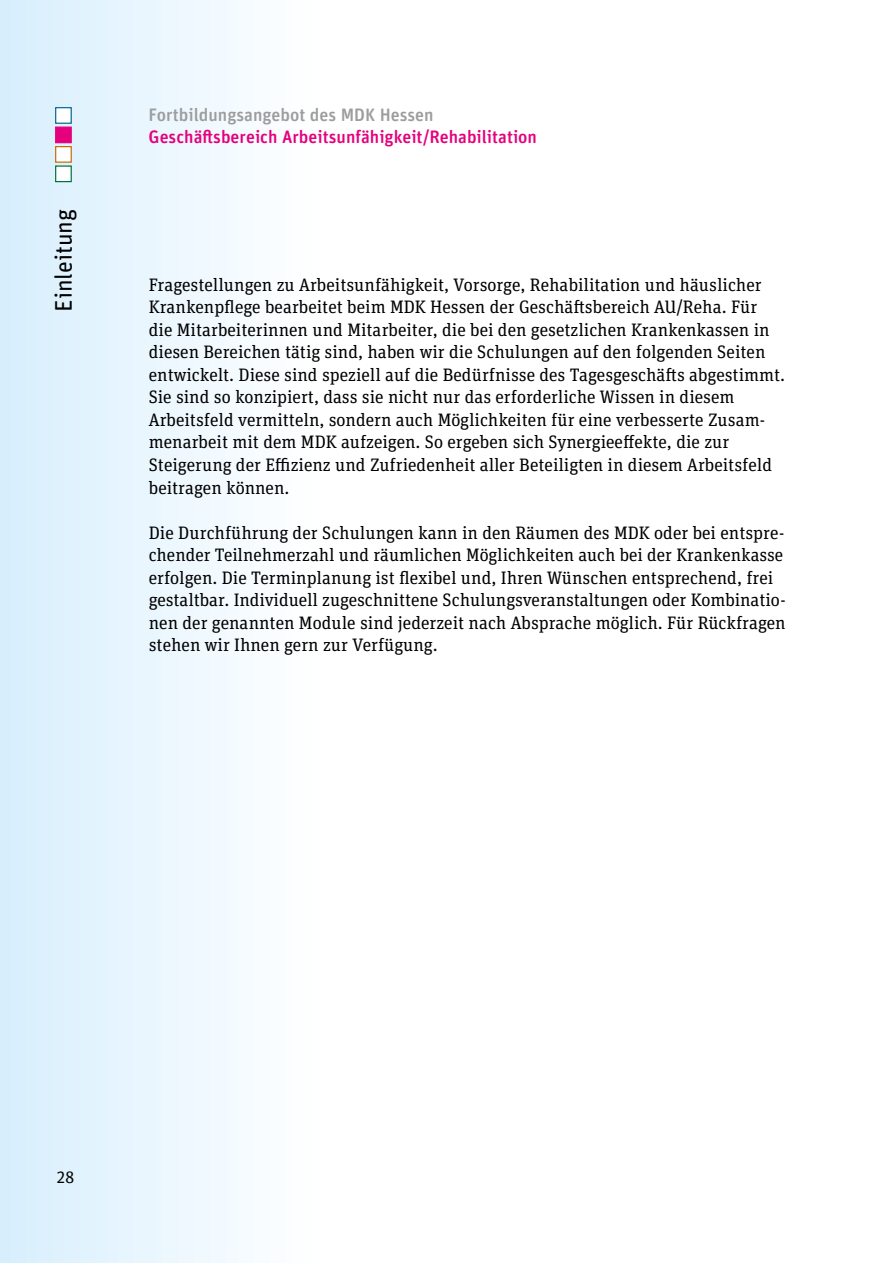
<style>
.page{position:relative;width:893px;height:1263px;background:#fff}
.page>*{position:absolute;margin:0;border:0;box-sizing:border-box;transform-origin:0 0}
.t1{font:24px "Unit Rounded OT";color:#000}
.t2{font:18px/22.5px "Unit Slab OT";color:#000}
.t3{font:500 18px "Unit Rounded OT";color:#e5007d}
.t4{font:500 18px "Unit Rounded OT";color:#9c9d9d}
.t5{font:16.5px "Unit Slab OT";color:#000}
</style>
<div class="page">
<div style="left:0;top:0;width:319px;height:1263px;background:linear-gradient(to right,#d7eefd,#fff)"></div>
<div style="left:55px;top:107px;width:17px;height:17px;background:#fff;border:1px solid #006894"></div>
<div style="left:55px;top:127px;width:17px;height:16px;background:#e5007d;border:1px solid #e5007d"></div>
<div style="left:55px;top:146px;width:17px;height:17px;background:#fff;border:1px solid #ca6a00"></div>
<div style="left:55px;top:165px;width:17px;height:17px;background:#fff;border:1px solid #00703a"></div>
<h1 class="t1" style="left:49px;top:312px;width:105px;rotate:-90deg">Einleitung</h1>
<p class="t4" style="left:149px;top:103px;width:286px">Fortbildungsangebot des MDK Hessen</p>
<p class="t3" style="left:149px;top:126px;width:390px">Geschäftsbereich Arbeitsunfähigkeit/Rehabilitation</p>
<p class="t2" style="left:149px;top:273px;width:638px">Fragestellungen zu Arbeitsunfähigkeit, Vorsorge, Rehabilitation und häuslicher Krankenpflege bearbeitet beim MDK Hessen der Geschäftsbereich AU/Reha. Für die Mitarbeiterinnen und Mitarbeiter, die bei den gesetzlichen Krankenkassen in diesen Bereichen tätig sind, haben wir die Schulungen auf den folgenden Seiten entwickelt. Diese sind speziell auf die Bedürfnisse des Tagesgeschäfts abgestimmt.<br>Sie sind so konzipiert, dass sie nicht nur das erforderliche Wissen in diesem Arbeitsfeld vermitteln, sondern auch Möglichkeiten für eine verbesserte Zusam&shy;menarbeit mit dem MDK aufzeigen. So ergeben sich Synergieeffekte, die zur Steigerung der Effizienz und Zufriedenheit aller Beteiligten in diesem Arbeitsfeld beitragen können.</p>
<p class="t2" style="left:149px;top:521px;width:638px">Die Durchführung der Schulungen kann in den Räumen des MDK oder bei entspre&shy;chender Teilnehmerzahl und räumlichen Möglichkeiten auch bei der Krankenkasse erfolgen. Die Terminplanung ist flexibel und, Ihren Wünschen entsprechend, frei gestaltbar. Individuell zugeschnittene Schulungsveranstaltungen oder Kombinatio&shy;nen der genannten Module sind jederzeit nach Absprache möglich. Für Rückfragen stehen wir Ihnen gern zur Verfügung.</p>
<p class="t5" style="left:57px;top:1166px;width:19px">28</p>
</div>
